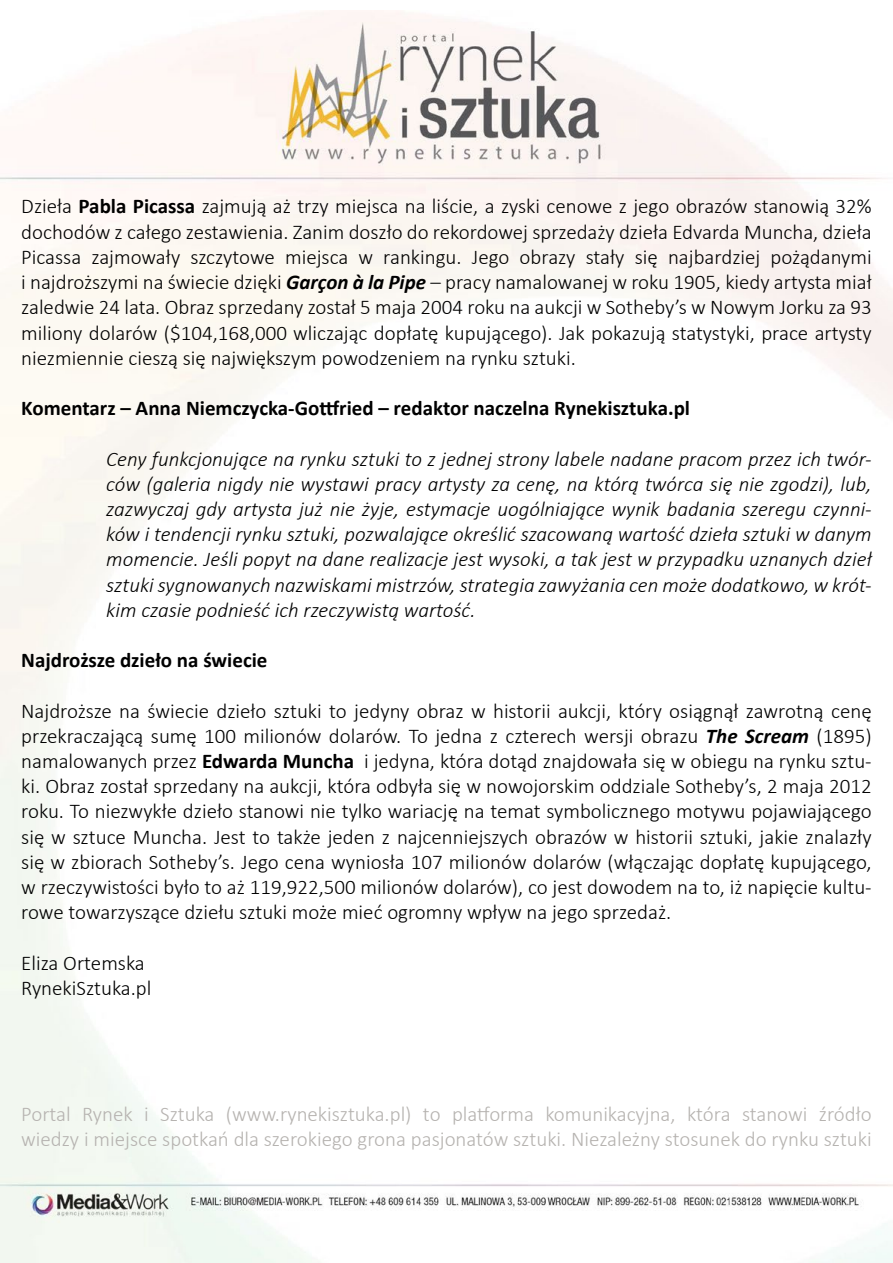
<style>
.page{position:relative;width:893px;height:1263px;background:#fff}
.page>*{position:absolute;margin:0;border:0;box-sizing:border-box;transform-origin:0 0}
.t1{font:300 21px/25.2px "Calibri";color:#000;text-align:justify}
.t2{font:italic 300 21px/25.2px "Calibri";color:#000;text-align:justify}
.t3{font:300 21px/25.2px "Calibri";color:#b6b3b0}
.t4{font:700 21px "Calibri";color:#000}
.s1{font-weight:700}
.s2{font-weight:700;font-style:italic}
</style>
<div class="page">
<img style="left:0;top:11px;width:893px;height:1252px">
<p class="t1" style="left:21px;top:194px;width:852px">Dzieła <span class="s1">Pabla Picassa</span> zajmują aż trzy miejsca na liście, a zyski cenowe z jego obrazów stanowią 32% dochodów z całego zestawienia. Zanim doszło do rekordowej sprzedaży dzieła Edvarda Muncha, dzieła Picassa zajmowały szczytowe miejsca w rankingu. Jego obrazy stały się najbardziej pożądanymi i najdroższymi na świecie dzięki <span class="s2">Garçon à la Pipe</span> – pracy namalowanej w roku 1905, kiedy artysta miał zaledwie 24 lata. Obraz sprzedany został 5 maja 2004 roku na aukcji w Sotheby’s w Nowym Jorku za 93 miliony dolarów ($104,168,000 wliczając dopłatę kupującego). Jak pokazują statystyki, prace artysty niezmiennie cieszą się największym powodzeniem na rynku sztuki.</p>
<p class="t4" style="left:21px;top:395px;width:670px">Komentarz – Anna Niemczycka-Gottfried – redaktor naczelna Rynekisztuka.pl</p>
<p class="t2" style="left:106px;top:446px;width:767px">Ceny funkcjonujące na rynku sztuki to z jednej strony labele nadane pracom przez ich twór&shy;ców (galeria nigdy nie wystawi pracy artysty za cenę, na którą twórca się nie zgodzi), lub, zazwyczaj gdy artysta już nie żyje, estymacje uogólniające wynik badania szeregu czynni&shy;ków i tendencji rynku sztuki, pozwalające określić szacowaną wartość dzieła sztuki w danym momencie. Jeśli popyt na dane realizacje jest wysoki, a tak jest w przypadku uznanych dzieł sztuki sygnowanych nazwiskami mistrzów, strategia zawyżania cen może dodatkowo, w krót&shy;kim czasie podnieść ich rzeczywistą wartość.</p>
<p class="t4" style="left:21px;top:647px;width:248px">Najdroższe dzieło na świecie</p>
<p class="t1" style="left:21px;top:698px;width:852px">Najdroższe na świecie dzieło sztuki to jedyny obraz w historii aukcji, który osiągnął zawrotną cenę przekraczającą sumę 100 milionów dolarów. To jedna z czterech wersji obrazu <span class="s2">The Scream</span> (1895) namalowanych przez <span class="s1">Edwarda Muncha</span> i jedyna, która dotąd znajdowała się w obiegu na rynku sztu&shy;ki. Obraz został sprzedany na aukcji, która odbyła się w nowojorskim oddziale Sotheby’s, 2 maja 2012 roku. To niezwykłe dzieło stanowi nie tylko wariację na temat symbolicznego motywu pojawiającego się w sztuce Muncha. Jest to także jeden z najcenniejszych obrazów w historii sztuki, jakie znalazły się w zbiorach Sotheby’s. Jego cena wyniosła 107 milionów dolarów (włączając dopłatę kupującego, w rzeczywistości było to aż 119,922,500 milionów dolarów), co jest dowodem na to, iż napięcie kultu&shy;rowe towarzyszące dziełu sztuki może mieć ogromny wpływ na jego sprzedaż.</p>
<p class="t1" style="left:21px;top:950px;width:132px">Eliza Ortemska<br>RynekiSztuka.pl</p>
<p class="t3" style="left:21px;top:1101px;width:852px">Portal Rynek i Sztuka (www.rynekisztuka.pl) to platforma komunikacyjna, która stanowi źródło wiedzy i miejsce spotkań dla szerokiego grona pasjonatów sztuki. Niezależny stosunek do rynku sztuki</p>
</div>
